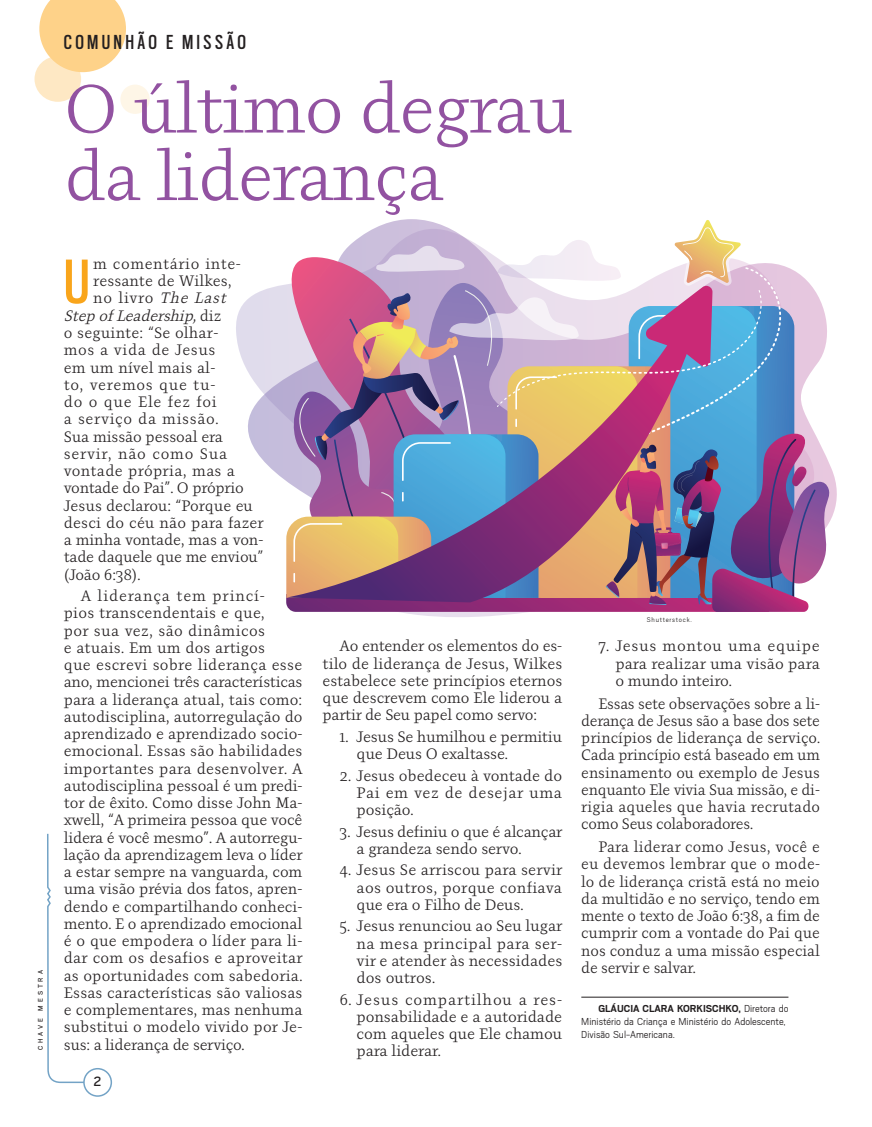
<style>
.page{position:relative;width:872px;height:1127px;background:#fff}
.page>*{position:absolute;margin:0;border:0;box-sizing:border-box;transform-origin:0 0}
.t1{font:70.05px "Scout Condensed";color:#f9a51b}
.Títulos{font:67.5px "Pepone";letter-spacing:-.025em;color:#9252a1}
.t2{font:22.5px "Scout Condensed";letter-spacing:.15em;color:#231f20}
.Listado{font:15px/17.2px "Pepone";letter-spacing:-.005em;color:#231f20;text-align:justify}
.Listado-2{font:15px "Pepone";letter-spacing:.045em;color:#231f20}
.Listado-3{font:15px "Pepone";letter-spacing:.035em;color:#231f20}
.Listado-4{font:15px "Pepone";letter-spacing:.015em;color:#231f20}
.t3{font:italic 15px "Pepone";color:#231f20}
.Listado-5{font:15px "Pepone";letter-spacing:.02em;color:#231f20}
.Listado-6{font:15px "Pepone";letter-spacing:.04em;color:#231f20}
.t4{font:15px "Scout";color:#231f20}
.Autor{font:300 11.25px/12.8px "Scout";color:#231f20}
.Créditos{font:300 7.5px "Scout";letter-spacing:.1em;color:#231f20}
.t5{font:7.5px "Scout";letter-spacing:.4em;color:#231f20}
.s1{font-style:italic}
.s2{font-style:normal}
.s3{font-weight:700}
</style>
<div class="page">
<svg style="left:47px;top:833px;width:47px;height:251px"></svg>
<div style="left:84px;top:1068px;width:27px;height:28px;background:#fff;border-radius:50%"></div>
<div style="left:83px;top:1068px;width:29px;height:29px;border:2px solid #73a3c6;border-radius:50%"></div>
<svg style="left:236px;top:299px;width:292px;height:318px"></svg>
<svg style="left:248px;top:286px;width:588px;height:313px"></svg>
<svg style="left:279px;top:284px;width:7px;height:269px"></svg>
<svg style="left:286px;top:219px;width:544px;height:393px;background:#ac92ad"></svg>
<svg style="left:39px;top:0;width:87px;height:72px;background:#fed798"></svg>
<svg style="left:35px;top:56px;width:46px;height:46px;background:#fee5bb"></svg>
<div style="left:120px;top:85px;width:30px;height:29px;background:#fef6e7;border-radius:50%"></div>
<hr style="left:581px;top:997px;width:207px;height:1px;background:#231f20">
<p class="t5" style="left:37px;top:1050px;width:82px;rotate:-90deg">CHAVE MESTRA</p>
<p class="t2" style="left:64px;top:32px;width:184px">COMUNHÃO E MISSÃO</p>
<p class="Títulos" style="left:64px;top:66px;width:510px">O último degrau</p>
<p class="Títulos" style="left:64px;top:134px;width:381px">da liderança</p>
<p class="t1" style="left:64px;top:248px;width:27px">U</p>
<p class="Listado-3" style="left:93px;top:254px;width:149px">m comentário inte-</p>
<p class="Listado" style="left:93px;top:272px;width:140px">ressante de Wilkes,</p>
<p class="Listado" style="left:93px;top:290px;width:139px">n o l iv ro <span class="s1">The Last</span></p>
<p class="t3" style="left:64px;top:306px;width:159px">Step ofLeadership,<span class="s2">d i z</span></p>
<p class="Listado" style="left:64px;top:324px;width:156px">o seguinte: “Se olhar-</p>
<p class="Listado-3" style="left:64px;top:340px;width:153px">mos a vida de Jesus</p>
<p class="Listado" style="left:64px;top:359px;width:153px">em um nível mais al-</p>
<p class="Listado-2" style="left:64px;top:375px;width:153px">to, veremos que tu-</p>
<p class="Listado-2" style="left:64px;top:392px;width:154px">do o que Ele fez foi</p>
<p class="Listado-6" style="left:64px;top:409px;width:156px">a serviço da missão.</p>
<p class="Listado" style="left:64px;top:428px;width:161px">Sua missão pessoal era</p>
<p class="Listado-2" style="left:64px;top:444px;width:165px">servir, não como Sua</p>
<p class="Listado-5" style="left:64px;top:461px;width:173px">vontade própria, mas a</p>
<p class="Listado" style="left:64px;top:479px;width:181px">vontade do Pai”. O próprio</p>
<p class="Listado" style="left:64px;top:497px;width:191px">Jesus declarou: “Porque eu</p>
<p class="Listado-4" style="left:64px;top:513px;width:202px">desci do céu não para fazer</p>
<p class="Listado" style="left:64px;top:531px;width:201px">a minha vontade, mas a von-</p>
<p class="Listado" style="left:64px;top:548px;width:201px">tade daquele que me enviou”</p>
<p class="Listado" style="left:64px;top:566px;width:79px">(João 6:38).</p>
<p class="Listado" style="left:64px;top:587px;width:241px;text-align:left;text-indent:17px">A liderança tem princí-<br>pios transcendentais e que,<br>por sua vez, são dinâmicos<br>e atuais. Em um dos artigos<br>que escrevi sobre liderança esse ano, mencionei três características para a liderança atual, tais como: autodisciplina, autorregulação do aprendizado e aprendizado socio&shy;emocional. Essas são habilidades importantes para desenvolver. A autodisciplina pessoal é um predi&shy;tor de êxito. Como disse John Ma&shy;xwell, “A primeira pessoa que você lidera é você mesmo”. A autorregu&shy;lação da aprendizagem leva o líder a estar sempre na vanguarda, com uma visão prévia dos fatos, apren&shy;dendo e compartilhando conheci&shy;mento. E o aprendizado emocional é o que empodera o líder para li&shy;dar com os desafios e aproveitar as oportunidades com sabedoria.<br>Essas características são valiosas e complementares, mas nenhuma substitui o modelo vivido por Je&shy;sus: a liderança de serviço.</p>
<p class="t4" style="left:94px;top:1074px;width:10px">2</p>
<p class="Listado" style="left:322px;top:637px;width:241px;text-indent:17px">Ao entender os elementos do es&shy;tilo de liderança de Jesus, Wilkes estabelece sete princípios eternos que descrevem como Ele liderou a partir de Seu papel como servo:</p>
<p class="Listado" style="left:356px;top:728px;width:207px;text-indent:-17px">1. Jesus Se humilhou e permitiu que Deus O exaltasse.</p>
<p class="Listado" style="left:356px;top:767px;width:207px;text-indent:-17px">2. Jesus obedeceu à vontade do Pai em vez de desejar uma posição.</p>
<p class="Listado" style="left:356px;top:823px;width:207px;text-indent:-17px">3. Jesus definiu o que é alcançar a grandeza sendo servo.</p>
<p class="Listado" style="left:356px;top:861px;width:207px;text-indent:-17px">4. Jesus Se arriscou para servir aos outros, porque confiava que era o Filho de Deus.</p>
<p class="Listado" style="left:356px;top:917px;width:207px;text-indent:-17px">5. Jesus renunciou ao Seu lugar na mesa principal para ser&shy;vir e atender às necessidades dos outros.</p>
<p class="Listado" style="left:356px;top:991px;width:207px;text-indent:-17px">6. Jesus compartilhou a res&shy;ponsabilidade e a autoridade com aqueles que Ele chamou para liderar.</p>
<p class="Créditos" style="left:647px;top:616px;width:47px">Shutterstock.</p>
<p class="Listado" style="left:615px;top:637px;width:206px;text-indent:-17px">7. Jesus montou uma equipe para realizar uma visão para o mundo inteiro.</p>
<p class="Listado" style="left:581px;top:695px;width:241px;text-indent:17px">Essas sete observações sobre a li&shy;derança de Jesus são a base dos sete princípios de liderança de serviço.<br>Cada princípio está baseado em um ensinamento ou exemplo de Jesus enquanto Ele vivia Sua missão, e di&shy;rigia aqueles que havia recrutado como Seus colaboradores.</p>
<p class="Listado" style="left:581px;top:838px;width:240px;text-indent:17px">Para liderar como Jesus, você e eu devemos lembrar que o mode&shy;lo de liderança cristã está no meio da multidão e no serviço, tendo em mente o texto de João 6:38, a fim de cumprir com a vontade do Pai que nos conduz a uma missão especial de servir e salvar.</p>
<p class="Autor" style="left:581px;top:1002px;width:209px;text-indent:17px"><span class="s3">GLÁUCIA CLARA KORKISCHKO,</span> Diretora do<br>Ministério da Criança e Ministério do Adolescente,<br>Divisão Sul-Americana.</p>
</div>
